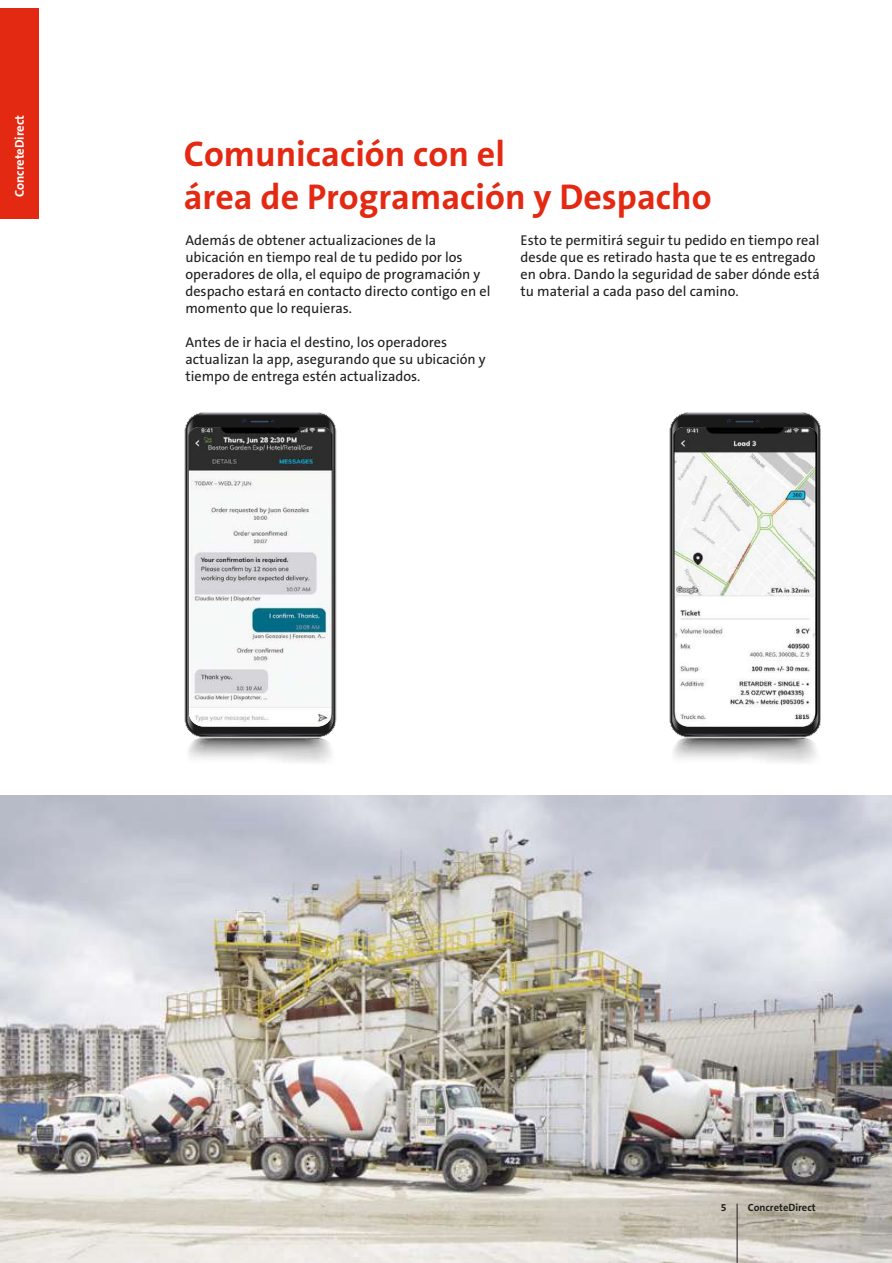
<style>
.page{position:relative;width:892px;height:1263px;background:#fff}
.page>*{position:absolute;margin:0;border:0;box-sizing:border-box;transform-origin:0 0}
.t1{font:700 36px/43.2px "The Sans B7";color:#e42913}
.t2{font:14.25px/17.1px "The Sans B5 Plain";color:#1d1d1b}
.t3{font:700 12.75px "The Sans B7";color:#fff}
.t4{font:700 10.5px "The Sans B7";color:#1d1d1b}
</style>
<div class="page">
<img style="left:0;top:795px;width:892px;height:468px">
<svg style="left:185px;top:413px;width:150px;height:350px;background:#7c7c7c"></svg>
<img style="left:188px;top:427px;width:144px;height:299px">
<svg style="left:670px;top:413px;width:150px;height:350px;background:#7b7b7c"></svg>
<img style="left:673px;top:427px;width:144px;height:299px">
<hr style="left:736px;top:1204px;width:1px;height:59px;background:#1d1d1b">
<div style="left:0;top:8px;width:39px;height:211px;background:#e42913"></div>
<p class="t3" style="left:13px;top:197px;width:84px;rotate:-90deg">ConcreteDirect</p>
<h1 class="t1" style="left:184px;top:133px;width:529px">Comunicación con el<br>área de Programación y Despacho</h1>
<p class="t2" style="left:185px;top:232px;width:306px">Además de obtener actualizaciones de la ubicación en tiempo real de tu pedido por los operadores de olla, el equipo de programación y despacho estará en contacto directo contigo en el momento que lo requieras.</p>
<p class="t2" style="left:185px;top:334px;width:302px">Antes de ir hacia el destino, los operadores actualizan la app, asegurando que su ubicación y tiempo de entrega estén actualizados.</p>
<p class="t2" style="left:520px;top:232px;width:301px">Esto te permitirá seguir tu pedido en tiempo real desde que es retirado hasta que te es entregado en obra. Dando la seguridad de saber dónde está tu material a cada paso del camino.</p>
<p class="t4" style="left:720px;top:1202px;width:7px">5</p>
<p class="t4" style="left:747px;top:1202px;width:69px">ConcreteDirect</p>
</div>
